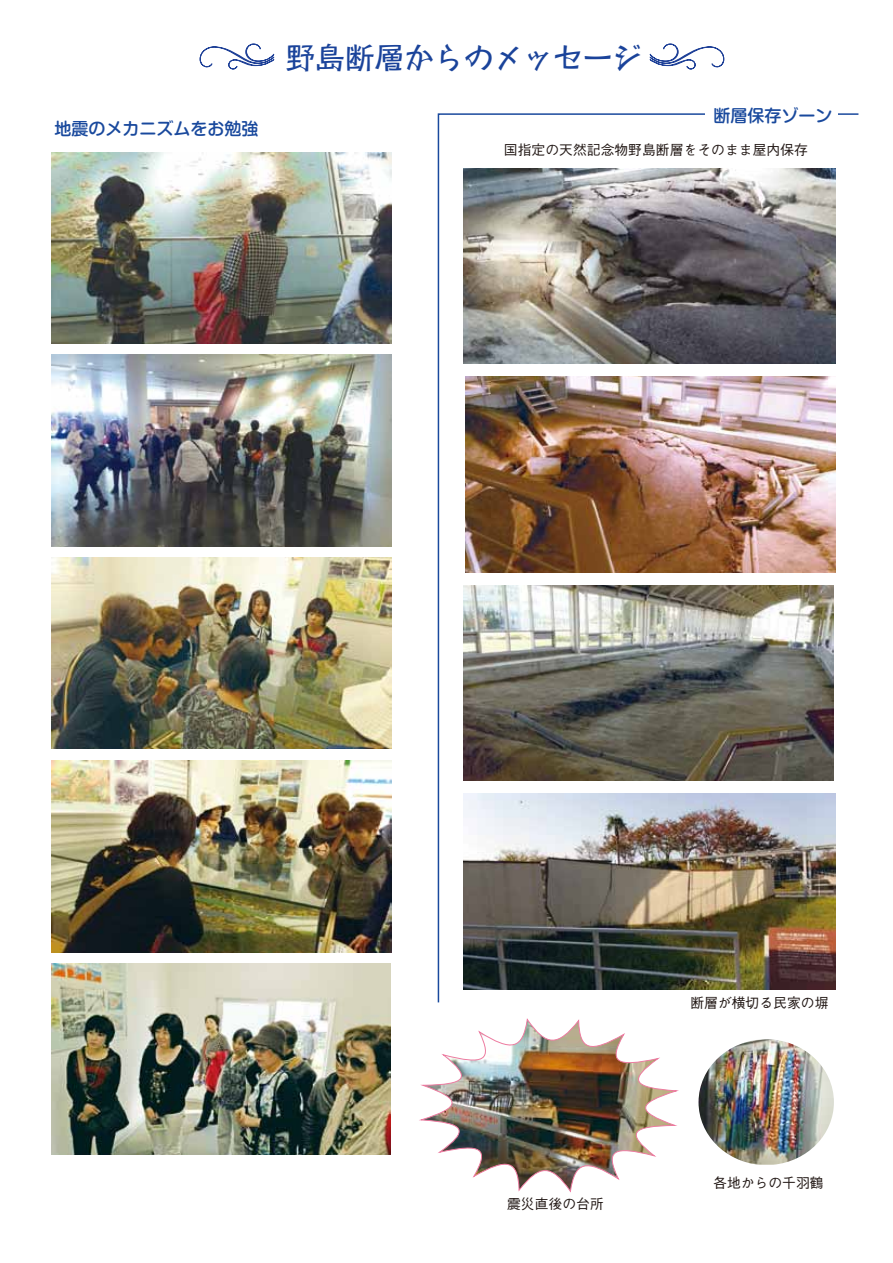
<style>
.page{position:relative;width:893px;height:1263px;background:#fff}
.page>*{position:absolute;margin:0;border:0;box-sizing:border-box;transform-origin:0 0}
.t1{font:29.7px "Kumoya Std";color:#1a439a}
.t2{font:500 16.95px "Shin M Go Pro";color:#19499d}
.t3{font:500 13.8px "Gothic BBB Pr 5";color:#221815}
</style>
<div class="page">
<img style="left:52px;top:153px;width:340px;height:191px">
<img style="left:51px;top:355px;width:340px;height:191px">
<img style="left:52px;top:557px;width:340px;height:192px">
<img style="left:51px;top:761px;width:340px;height:191px">
<img style="left:698px;top:1039px;width:136px;height:126px">
<svg style="left:437px;top:113px;width:422px;height:890px"></svg>
<div style="left:705px;top:102px;width:132px;height:24px;background:#fff"></div>
<img style="left:419px;top:1018px;width:260px;height:175px">
<img style="left:464px;top:168px;width:372px;height:196px">
<img style="left:466px;top:377px;width:370px;height:195px">
<img style="left:464px;top:585px;width:370px;height:196px">
<img style="left:464px;top:793px;width:371px;height:196px">
<img style="left:51px;top:964px;width:339px;height:190px">
<svg style="left:650px;top:44px;width:74px;height:26px"></svg>
<svg style="left:200px;top:44px;width:74px;height:25px"></svg>
<p class="t2" style="left:54px;top:115px;width:206px">地震のメカニズムをお勉強</p>
<h1 class="t1" style="left:285px;top:35px;width:359px">野島断層からのメッセージ</h1>
<p class="t2" style="left:713px;top:102px;width:121px">断層保存ゾーン</p>
<p class="t3" style="left:504px;top:139px;width:306px">国指定の天然記念物野島断層をそのまま屋内保存</p>
<p class="t3" style="left:507px;top:1193px;width:98px">震災直後の台所</p>
<p class="t3" style="left:690px;top:992px;width:140px">断層が横切る民家の塀</p>
<p class="t3" style="left:713px;top:1172px;width:112px">各地からの千羽鶴</p>
</div>
